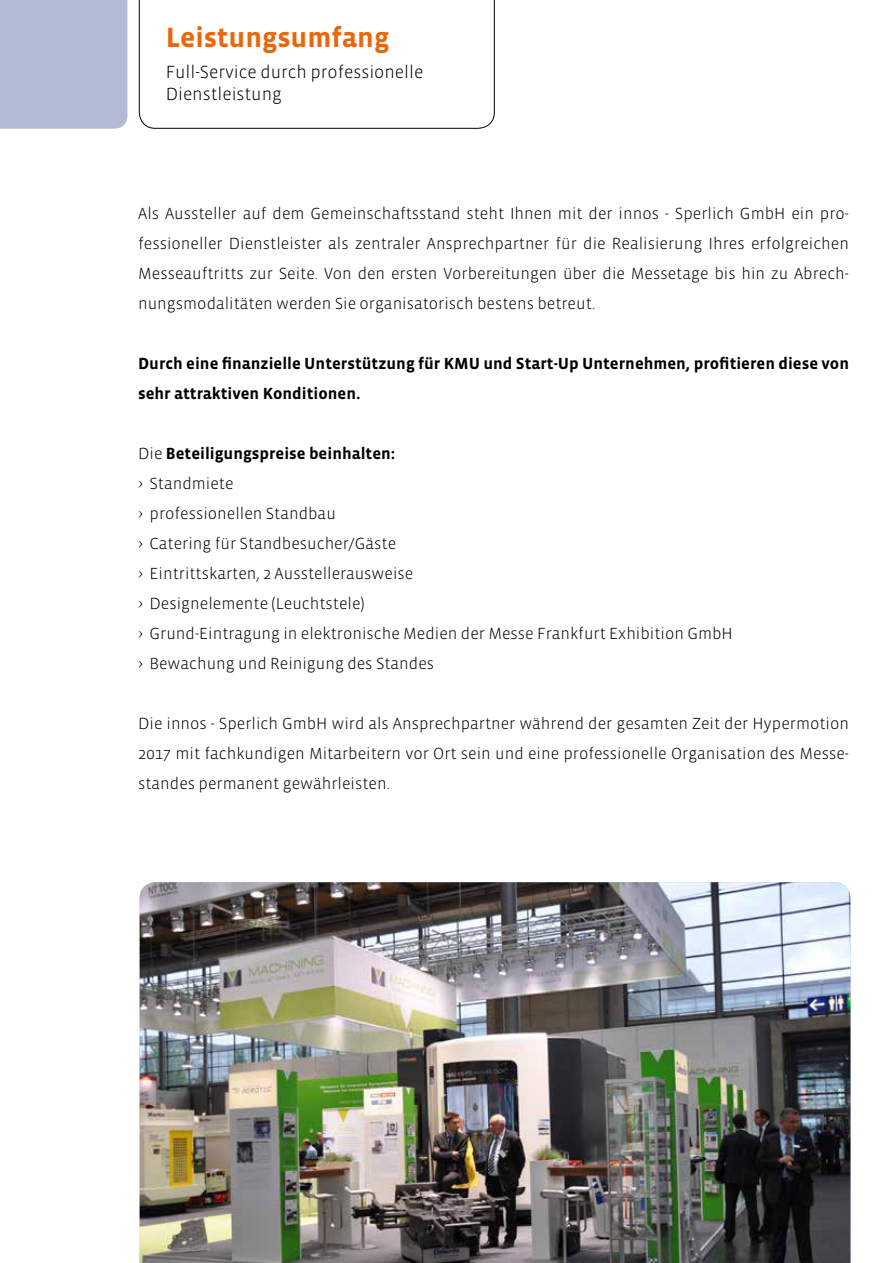
<style>
.page{position:relative;width:893px;height:1263px;background:#fff}
.page>*{position:absolute;margin:0;border:0;box-sizing:border-box;transform-origin:0 0}
.t1{font:700 28.5px "Vista Sans OT";color:#ec6608}
.t2{font:300 18px/21.6px "Vista Sans OT";color:#000}
.t3{font:300 16.5px/30px "Vista Sans OT";color:#000;text-align:justify}
.t4{font:700 16.5px/30px "Vista Sans OT";color:#000}
.s1{font-weight:700}
.s2{font-family:"Californian FB";font-weight:400}
</style>
<div class="page">
<svg style="left:139px;top:0;width:356px;height:129px"></svg>
<div style="left:0;top:0;width:127px;height:129px;background:#b2bbd2"></div>
<img style="left:140px;top:882px;width:710px;height:381px">
<h1 class="t1" style="left:166px;top:23px;width:225px">Leistungsumfang</h1>
<p class="t2" style="left:166px;top:62px;width:259px">Full-Service durch professionelle<br>Dienstleistung</p>
<p class="t3" style="left:138px;top:199px;width:712px">Als Aussteller auf dem Gemeinschaftsstand steht Ihnen mit der innos - Sperlich GmbH ein pro&shy;fessioneller Dienstleister als zentraler Ansprechpartner für die Realisierung Ihres erfolgreichen Messeauftritts zur Seite. Von den ersten Vorbereitungen über die Messetage bis hin zu Abrech&shy;nungsmodalitäten werden Sie organisatorisch bestens betreut.</p>
<p class="t4" style="left:138px;top:349px;width:712px">Durch eine finanzielle Unterstützung für KMU und Start-Up Unternehmen, profitieren diese von sehr attraktiven Konditionen.</p>
<p class="t3" style="left:138px;top:439px;width:596px;text-align:left">Die <span class="s1">Beteiligungspreise beinhalten:<br></span><span class="s2">&gt;</span> Standmiete<br><span class="s2">&gt;</span> professionellen Standbau<br><span class="s2">&gt;</span> Catering für Standbesucher/Gäste<br><span class="s2">&gt;</span> Eintrittskarten, 2 Ausstellerausweise<br><span class="s2">&gt;</span> Designelemente (Leuchtstele)<br><span class="s2">&gt;</span> Grund-Eintragung in elektronische Medien der Messe Frankfurt Exhibition GmbH <span class="s2">&gt;</span> Bewachung und Reinigung des Standes</p>
<p class="t3" style="left:138px;top:709px;width:712px">Die innos - Sperlich GmbH wird als Ansprechpartner während der gesamten Zeit der Hypermotion 2017 mit fachkundigen Mitarbeitern vor Ort sein und eine professionelle Organisation des Messe&shy;standes permanent gewährleisten.</p>
</div>
